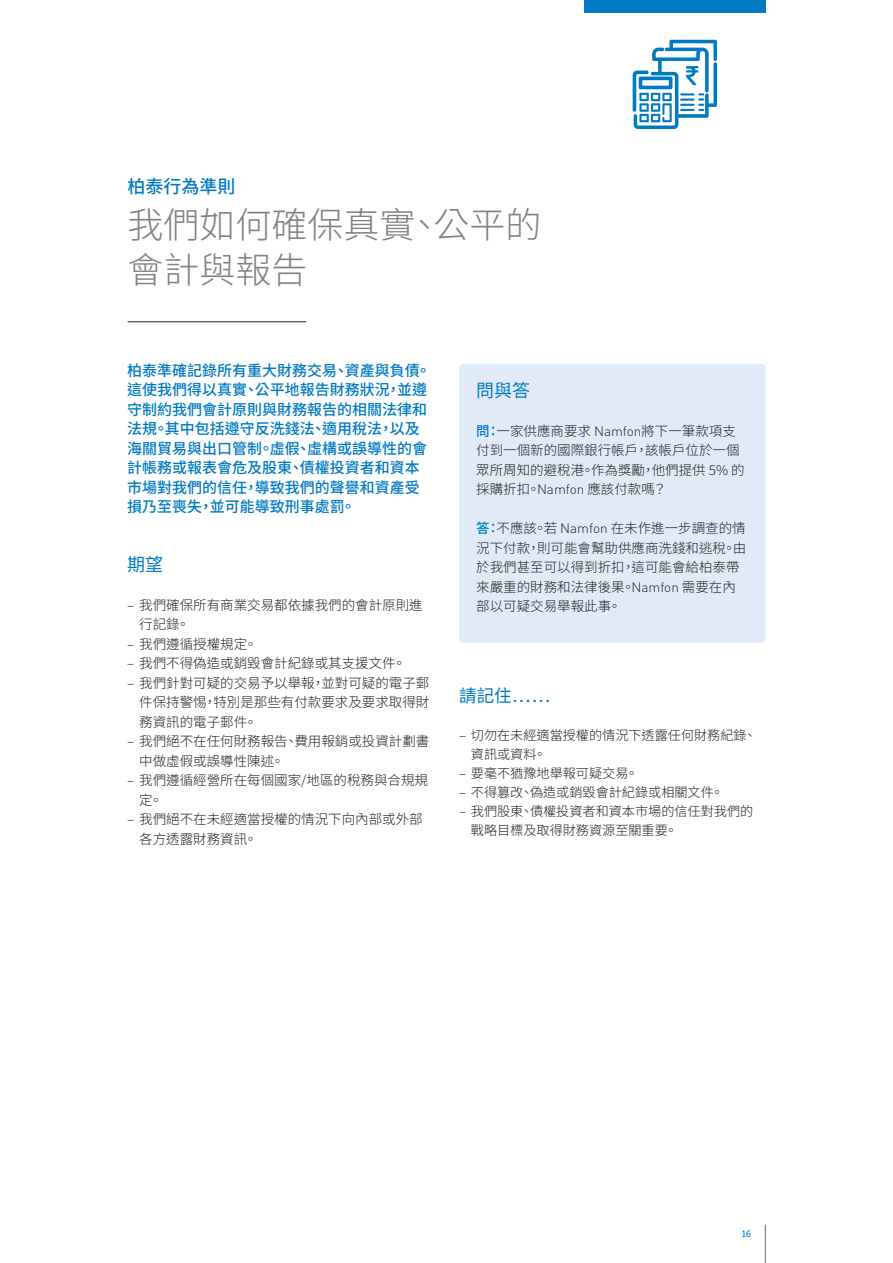
<style>
.page{position:relative;width:893px;height:1263px;background:#fff}
.page>*{position:absolute;margin:0;border:0;box-sizing:border-box;transform-origin:0 0}
.t1{font:300 36px/45px "Source Han Sans TW";color:#808285}
.t2{font:500 18px "Source Han Sans TW";color:#007ac2}
.t3{font:18px "Source Han Sans TW";color:#007ac2}
.t4{font:17.55px "Source Han Sans TW";color:#007ac2}
.t5{font:500 15px/19.5px "Source Han Sans TW";color:#007ac2}
.t6{font:300 13.5px/19.5px "Source Han Sans TW";color:#231f20}
.t7{font:300 13.2px/18.9px "Source Han Sans TW";color:#231f20}
.t8{font:300 9px "Source Han Sans TW";color:#007ac2}
.s1{font-weight:500;color:#007ac2}
.s2{font-family:"DINOT"}
</style>
<div class="page">
<hr style="left:765px;top:1225px;width:1px;height:38px;background:#808285">
<div style="left:584px;top:0;width:181px;height:13px;background:#007ac2"></div>
<div style="left:459px;top:364px;width:306px;height:279px;background:#e1ebf7;border-radius:4px"></div>
<hr style="left:128px;top:321px;width:178px;height:1px;background:#231f20">
<svg style="left:632px;top:40px;width:85px;height:89px"></svg>
<h2 class="t2" style="left:128px;top:176px;width:109px">柏泰行為準則</h2>
<h1 class="t1" style="left:128px;top:203px;width:415px">我們如何確保真實、公平的會計與報告</h1>
<p class="t5" style="left:127px;top:361px;width:305px">柏泰準確記錄所有重大財務交易、資產與負債。這使我們得以真實、公平地報告財務狀況，並遵守制約我們會計原則與財務報告的相關法律和法規。其中包括遵守反洗錢法、適用稅法，以及海關貿易與出口管制。虛假、虛構或誤導性的會計帳務或報表會危及股東、債權投資者和資本市場對我們的信任，導致我們的聲譽和資產受損乃至喪失，並可能導致刑事處罰。</p>
<h2 class="t3" style="left:127px;top:554px;width:37px">期望</h2>
<p class="t6" style="left:139px;top:595px;width:285px;text-indent:-12px">– 我們確保所有商業交易都依據我們的會計原則進行記錄。</p>
<p class="t6" style="left:127px;top:634px;width:132px">– 我們遵循授權規定。</p>
<p class="t6" style="left:127px;top:654px;width:280px">– 我們不得偽造或銷毀會計紀錄或其支援文件。</p>
<p class="t6" style="left:139px;top:673px;width:292px;text-align:justify;text-indent:-12px">– 我們針對可疑的交易予以舉報，並對可疑的電子郵件保持警惕，特別是那些有付款要求及要求取得財務資訊的電子郵件。</p>
<p class="t6" style="left:139px;top:732px;width:292px;text-indent:-12px">– 我們絕不在任何財務報告、費用報銷或投資計劃書中做虛假或誤導性陳述。</p>
<p class="t6" style="left:139px;top:771px;width:290px;text-indent:-12px">– 我們遵循經營所在每個國家/地區的稅務與合規規定。</p>
<p class="t6" style="left:139px;top:810px;width:285px;text-indent:-12px">– 我們絕不在未經適當授權的情況下向內部或外部各方透露財務資訊。</p>
<h2 class="t3" style="left:476px;top:380px;width:55px">問與答</h2>
<p class="t6" style="left:476px;top:421px;width:270px"><span class="s1">問：</span>一家供應商要求 <span class="s2">Namfon</span>將下一筆款項支付到一個新的國際銀行帳戶，該帳戶位於一個眾所周知的避稅港。作為獎勵，他們提供 5% 的採購折扣。<span class="s2">Namfon</span> 應該付款嗎？</p>
<p class="t6" style="left:476px;top:519px;width:271px"><span class="s1">答：</span>不應該。若 <span class="s2">Namfon</span> 在未作進一步調查的情況下付款，則可能會幫助供應商洗錢和逃稅。由於我們甚至可以得到折扣，這可能會給柏泰帶來嚴重的財務和法律後果。<span class="s2">Namfon</span> 需要在內部以可疑交易舉報此事。</p>
<p class="t4" style="left:459px;top:685px;width:93px">請記住……</p>
<p class="t7" style="left:471px;top:726px;width:287px;text-indent:-12px">– 切勿在未經適當授權的情況下透露任何財務紀錄、資訊或資料。</p>
<p class="t7" style="left:459px;top:764px;width:181px">– 要毫不猶豫地舉報可疑交易。</p>
<p class="t7" style="left:459px;top:783px;width:266px">– 不得篡改、偽造或銷毀會計紀錄或相關文件。</p>
<p class="t7" style="left:471px;top:801px;width:284px;text-indent:-12px">– 我們股東、債權投資者和資本市場的信任對我們的戰略目標及取得財務資源至關重要。</p>
<p class="t8" style="left:741px;top:1228px;width:11px">16</p>
</div>
